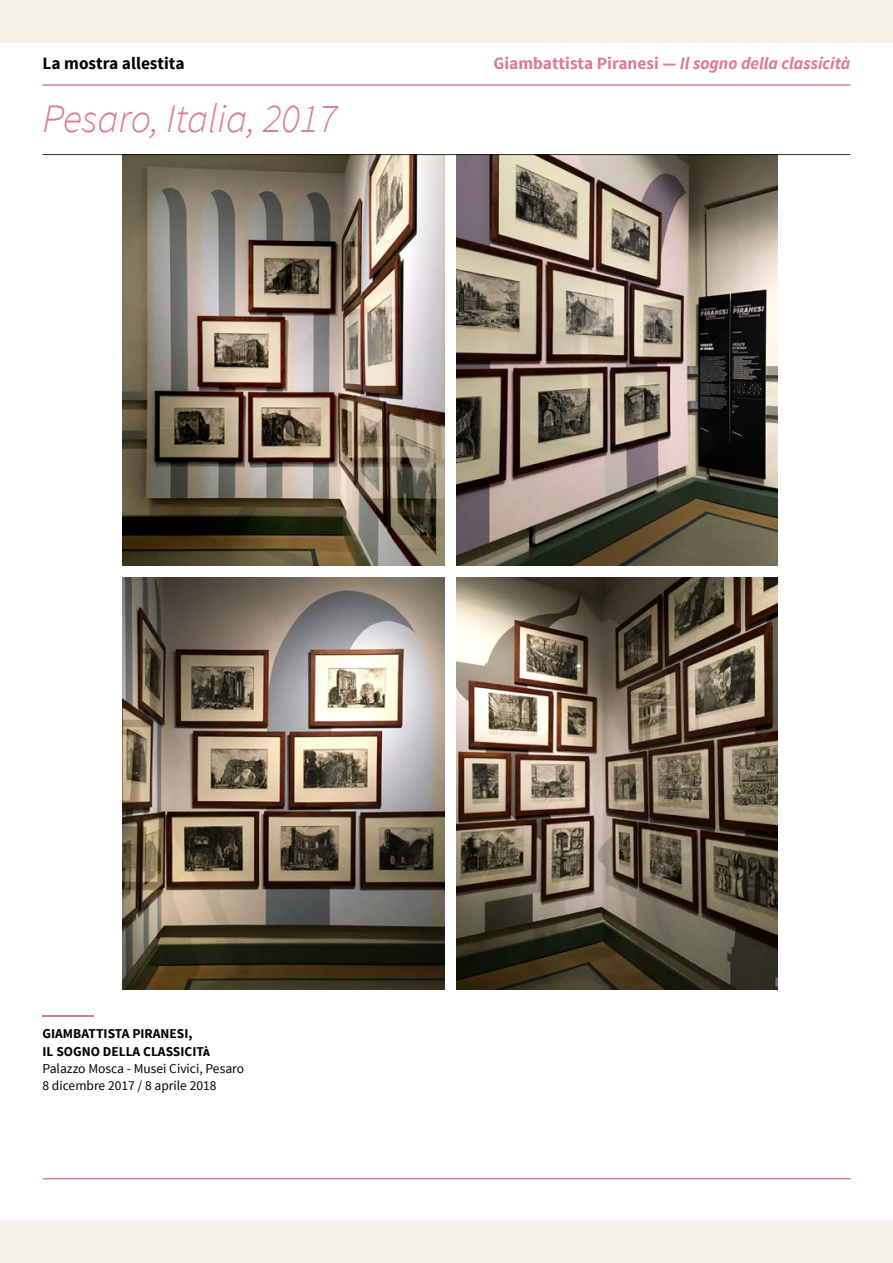
<style>
.page{position:relative;width:893px;height:1263px;background:#fff}
.page>*{position:absolute;margin:0;border:0;box-sizing:border-box;transform-origin:0 0}
.t1{font:italic 300 40.5px "Source Sans Pro";letter-spacing:-.005em;color:#dc7a99}
.t2{font:italic 700 17.25px "Source Sans Pro";color:#dc7a99}
.t3{font:700 17.25px "Source Sans Pro";color:#000}
.t4{font:13.5px/17.2px "Source Sans Pro";color:#000}
.t5{font:700 13.5px/17.2px "Source Sans Pro";color:#000}
.s1{font-style:normal}
</style>
<div class="page">
<hr style="left:43px;top:84px;width:807px;height:2px;background:#dc7a99">
<img style="left:123px;top:155px;width:321px;height:411px">
<img style="left:456px;top:155px;width:322px;height:411px">
<img style="left:123px;top:578px;width:321px;height:411px">
<img style="left:456px;top:578px;width:322px;height:411px">
<hr style="left:43px;top:1178px;width:807px;height:1px;background:#dc7a99">
<div style="left:0;top:0;width:893px;height:43px;background:#f5f1e9"></div>
<div style="left:0;top:1220px;width:893px;height:43px;background:#f5f1e9"></div>
<hr style="left:43px;top:154px;width:807px;height:1px;background:#000">
<hr style="left:43px;top:1015px;width:51px;height:2px;background:#dc7a99">
<p class="t3" style="left:43px;top:52px;width:144px">La mostra allestita</p>
<p class="t2" style="left:493px;top:52px;width:359px"><span class="s1">Giambattista Piranesi —</span> Il sogno della classicità</p>
<h1 class="t1" style="left:43px;top:94px;width:296px">Pesaro, Italia, 2017</h1>
<p class="t5" style="left:43px;top:1026px;width:169px">GIAMBATTISTA PIRANESI,<br>IL SOGNO DELLA CLASSICITà</p>
<p class="t4" style="left:43px;top:1060px;width:203px">Palazzo Mosca - Musei Civici, Pesaro<br>8 dicembre 2017 / 8 aprile 2018</p>
</div>
